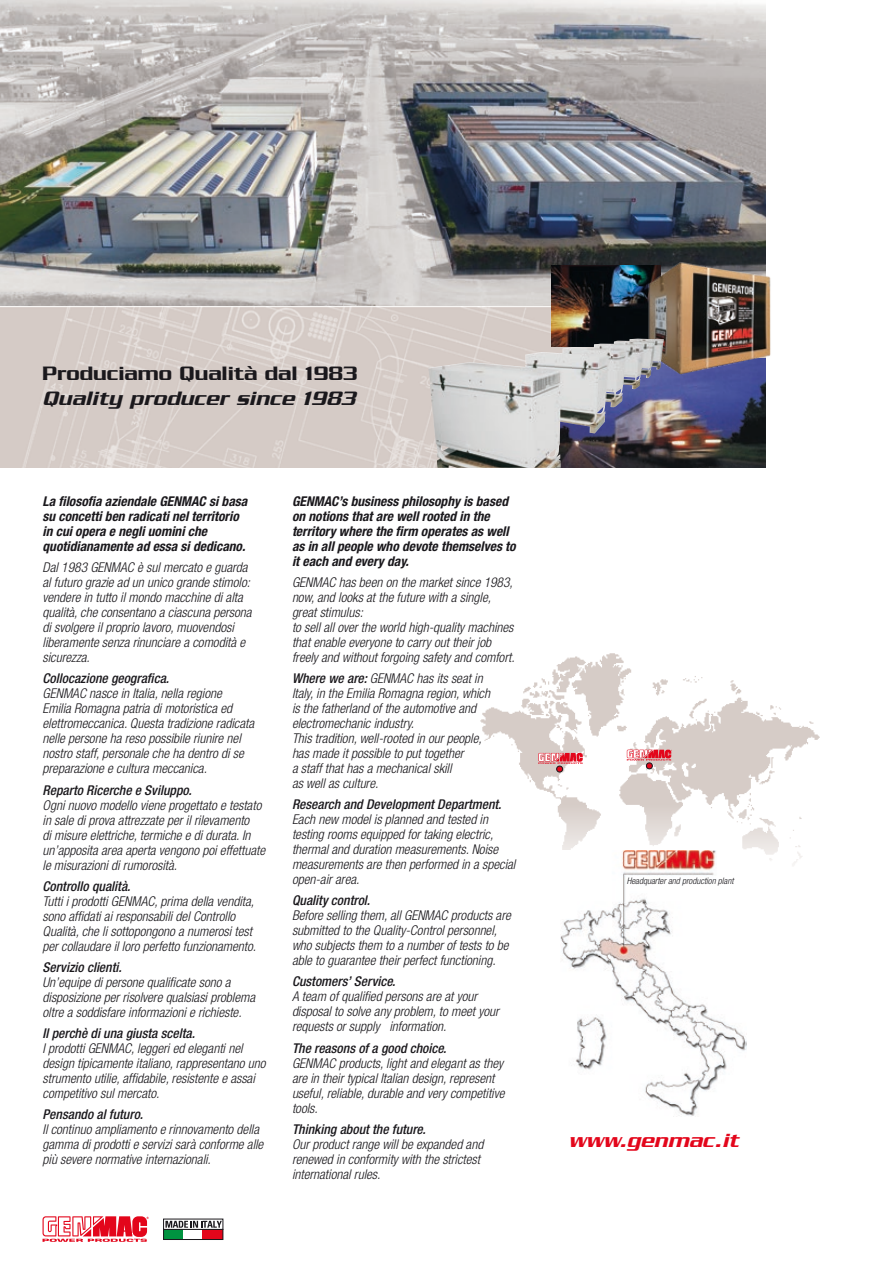
<style>
.page{position:relative;width:893px;height:1263px;background:#fff}
.page>*{position:absolute;margin:0;border:0;box-sizing:border-box;transform-origin:0 0}
.t1{font:500 21px "Serpentine Std";color:#1a181c}
.t2{font:italic 500 21px "Serpentine Std";letter-spacing:.01em;color:#1a181c}
.t3{font:italic 500 21px "Serpentine Std";letter-spacing:.01em;color:#e3061b}
.t4{font:italic 300 condensed 13.5px/15px "Helvetica Neue LT Std";color:#1a181c}
.t5{font:italic 700 condensed 13.5px/15px "Helvetica Neue LT Std";color:#1a181c}
.t6{font:italic 500 condensed 13.5px "Helvetica Neue LT Std";color:#1a181c}
.t7{font:italic 300 condensed 9px "Helvetica Neue LT Std";color:#1a181c}
.s1{font-weight:500}
</style>
<div class="page">
<svg style="left:43px;top:1216px;width:106px;height:26px"></svg>
<svg style="left:165px;top:1221px;width:57px;height:7px"></svg>
<div style="left:164px;top:1229px;width:19px;height:10px;background:#009340"></div>
<div style="left:202px;top:1229px;width:21px;height:10px;background:#e3061b"></div>
<div style="left:163px;top:1229px;width:60px;height:11px;border:1px solid #1a181c"></div>
<img style="left:0;top:0;width:765px;height:306px">
<img style="left:0;top:306px;width:765px;height:162px">
<img style="left:551px;top:265px;width:65px;height:74px">
<img style="left:664px;top:387px;width:101px;height:80px">
<img style="left:616px;top:244px;width:155px;height:143px">
<img style="left:428px;top:339px;width:236px;height:129px">
<img style="left:480px;top:653px;width:340px;height:213px">
<img style="left:561px;top:850px;width:186px;height:266px">
<svg style="left:538px;top:753px;width:46px;height:19px"></svg>
<div style="left:556px;top:766px;width:7px;height:6px;border:1px solid #1a181c;border-radius:50%"></div>
<svg style="left:627px;top:750px;width:45px;height:19px"></svg>
<div style="left:646px;top:763px;width:7px;height:6px;border:1px solid #1a181c;border-radius:50%"></div>
<h1 class="t1" style="left:43px;top:362px;width:316px">Produciamo Qualità dal 1983</h1>
<h1 class="t2" style="left:43px;top:387px;width:314px">Quality producer since 1983</h1>
<p class="t5" style="left:43px;top:494px;width:206px">La filosofia aziendale GENMAC si basa su concetti ben radicati nel territorio in cui opera e negli uomini che quotidianamente ad essa si dedicano.</p>
<p class="t4" style="left:43px;top:560px;width:211px">Dal 1983 GENMAC è sul mercato e guarda al futuro grazie ad un unico grande stimolo: vendere in tutto il mondo macchine di alta qualità, che consentano a ciascuna persona di svolgere il proprio lavoro, muovendosi liberamente senza rinunciare a comodità e sicurezza.</p>
<p class="t6" style="left:43px;top:671px;width:128px">Collocazione geografica.</p>
<p class="t4" style="left:43px;top:686px;width:213px">GENMAC nasce in Italia, nella regione<br>Emilia Romagna patria di motoristica ed elettromeccanica. Questa tradizione radicata nelle persone ha reso possibile riunire nel nostro staff, personale che ha dentro di se preparazione e cultura meccanica.</p>
<p class="t6" style="left:43px;top:782px;width:151px">Reparto Ricerche e Sviluppo.</p>
<p class="t4" style="left:43px;top:797px;width:224px">Ogni nuovo modello viene progettato e testato in sale di prova attrezzate per il rilevamento<br>di misure elettriche, termiche e di durata. In un’apposita area aperta vengono poi effettuate le misurazioni di rumorosità.</p>
<p class="t6" style="left:43px;top:878px;width:89px">Controllo qualità.</p>
<p class="t4" style="left:43px;top:893px;width:215px">Tutti i prodotti GENMAC, prima della vendita, sono affidati ai responsabili del Controllo Qualità, che li sottopongono a numerosi test per collaudare il loro perfetto funzionamento.</p>
<p class="t6" style="left:43px;top:959px;width:81px">Servizio clienti.</p>
<p class="t4" style="left:43px;top:974px;width:214px">Un’equipe di persone qualificate sono a disposizione per risolvere qualsiasi problema oltre a soddisfare informazioni e richieste.</p>
<p class="t6" style="left:43px;top:1025px;width:154px">Il perchè di una giusta scelta.</p>
<p class="t4" style="left:43px;top:1040px;width:225px">I prodotti GENMAC, leggeri ed eleganti nel design tipicamente italiano, rappresentano uno strumento utilie, affidabile, resistente e assai competitivo sul mercato.</p>
<p class="t6" style="left:43px;top:1106px;width:102px">Pensando al futuro.</p>
<p class="t4" style="left:43px;top:1121px;width:222px">Il continuo ampliamento e rinnovamento della gamma di prodotti e servizi sarà conforme alle più severe normative internazionali.</p>
<p class="t5" style="left:292px;top:494px;width:225px">GENMAC’s business philosophy is based on notions that are well rooted in the territory where the firm operates as well as in all people who devote themselves to it each and every day.</p>
<p class="t4" style="left:292px;top:575px;width:224px">GENMAC has been on the market since 1983, now, and looks at the future with a single, great stimulus:<br>to sell all over the world high-quality machines that enable everyone to carry out their job freely and without forgoing safety and comfort.</p>
<p class="t4" style="left:292px;top:671px;width:200px"><span class="s1">Where we are:</span> GENMAC has its seat in Italy, in the Emilia Romagna region, which is the fatherland of the automotive and electromechanic industry.<br>This tradition, well-rooted in our people, has made it possible to put together<br>a staff that has a mechanical skill<br>as well as culture.</p>
<p class="t6" style="left:292px;top:797px;width:211px">Research and Development Department.</p>
<p class="t4" style="left:292px;top:812px;width:225px">Each new model is planned and tested in testing rooms equipped for taking electric, thermal and duration measurements. Noise measurements are then performed in a special open-air area.</p>
<p class="t6" style="left:292px;top:893px;width:80px">Quality control.</p>
<p class="t4" style="left:292px;top:908px;width:220px">Before selling them, all GENMAC products are submitted to the Quality-Control personnel, who subjects them to a number of tests to be able to guarantee their perfect functioning.</p>
<p class="t6" style="left:292px;top:974px;width:105px">Customers’ Service.</p>
<p class="t4" style="left:292px;top:989px;width:208px">A team of qualified persons are at your disposal to solve any problem, to meet your requests or supply information.</p>
<p class="t6" style="left:292px;top:1040px;width:156px">The reasons of a good choice.</p>
<p class="t4" style="left:292px;top:1055px;width:214px">GENMAC products, light and elegant as they are in their typical Italian design, represent useful, reliable, durable and very competitive tools.</p>
<p class="t6" style="left:292px;top:1121px;width:135px">Thinking about the future.</p>
<p class="t4" style="left:292px;top:1136px;width:193px">Our product range will be expanded and renewed in conformity with the strictest international rules.</p>
<p class="t7" style="left:627px;top:876px;width:108px">Headquarter and production plant</p>
<h1 class="t3" style="left:568px;top:1128px;width:172px">www.genmac.it</h1>
</div>
